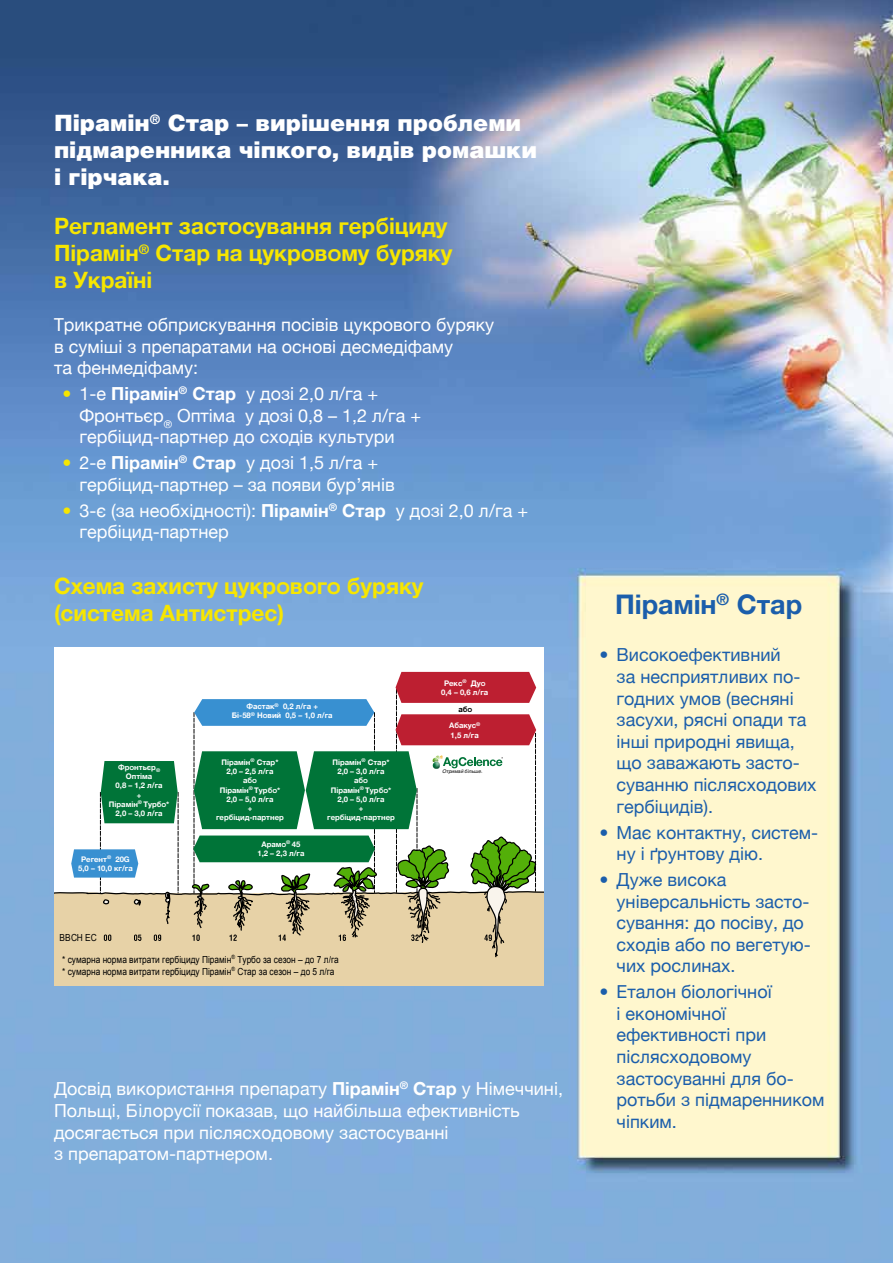
<style>
.page{position:relative;width:893px;height:1263px;background:#fff}
.page>*{position:absolute;margin:0;border:0;box-sizing:border-box;transform-origin:0 0}
.t1{font:700 27px "Helvetica Neue";color:#1b5eab}
.t2{font:700 22.5px/27px "Helvetica Neue";color:#f7e600}
.t3{font:900 22.5px/27px "Helios";color:#fff}
.t4{font:18px/21.6px "Helvetica Neue";color:#fff}
.t5{font:18px/21.6px "Helvetica Neue";color:#1b5eab}
.t6{font:9.75px/11.7px "Arial";color:#000;scale:.86 1}
.t7{font:700 7.65px/9.3px "Helvetica Neue";color:#fff;text-align:center}
.t8{font:700 7.65px "Helvetica Neue";color:#000}
.t9{font:italic 4.95px "Helios";color:#000}
.s1{color:#f7e600}
.s2{font-weight:700}
</style>
<div class="page">
<img style="left:0;top:0;width:893px;height:1263px">
<div style="left:54px;top:647px;width:489px;height:339px;background:#fff"></div>
<div style="left:54px;top:967px;width:489px;height:19px;background:#e7d2a7"></div>
<svg style="left:54px;top:672px;width:489px;height:295px"></svg>
<p class="t3" style="left:54px;top:109px;width:484px">Пірамін<sup>®</sup> Стар – вирішення проблеми підмаренника чіпкого, видів ромашки і гірчака.</p>
<p class="t2" style="left:54px;top:212px;width:400px">Регламент застосування гербіциду<br>Пірамін<sup>®</sup> Стар на цукровому буряку в Україні</p>
<p class="t4" style="left:54px;top:314px;width:442px">Трикратне обприскування посівів цукрового буряку в суміші з препаратами на основі десмедіфаму<br>та фенмедіфаму:</p>
<p class="t4" style="left:80px;top:383px;width:343px;text-indent:-17px"><span class="s1">•</span> 1-е <span class="s2">Пірамін</span><sup>®</sup> <span class="s2">Стар</span> у дозі 2,0 л/га +<br>Фронтьєр<sub>®</sub> Оптіма у дозі 0,8 – 1,2 л/га + гербіцид-партнер до сходів культури</p>
<p class="t4" style="left:80px;top:452px;width:317px;text-indent:-17px"><span class="s1">•</span> 2-е <span class="s2">Пірамін</span><sup>®</sup> <span class="s2">Стар</span> у дозі 1,5 л/га + гербіцид-партнер – за появи бур’янів</p>
<p class="t4" style="left:80px;top:499px;width:450px;text-indent:-17px"><span class="s1">•</span> 3-є (за необхідності): <span class="s2">Пірамін</span><sup>®</sup> <span class="s2">Стар</span> у дозі 2,0 л/га + гербіцид-партнер</p>
<p class="t2" style="left:54px;top:572px;width:371px">Схема захисту цукрового буряку (система Антистрес)</p>
<p class="t7" style="left:232px;top:702px;width:102px">Фастак<sup>®</sup> 0,2 л/га +<br>Бі-58<sup>®</sup> Новий 0,5 – 1,0 л/га</p>
<p class="t7" style="left:441px;top:678px;width:49px">Рекс<sup>®</sup> Дуо<br>0,4 – 0,6 л/га</p>
<p class="t7" style="left:449px;top:721px;width:33px;text-align:left">Абакус<sup>®<br></sup>1,5 л/га</p>
<p class="t8" style="left:458px;top:704px;width:15px">або</p>
<p class="t7" style="left:109px;top:762px;width:62px">Фронтьєр<sub>®<br></sub>Оптіма<br>0,8 – 1,2 л/га<br>+<br>Пірамін<sup>®</sup> Турбо*<br>2,0 – 3,0 л/га</p>
<p class="t7" style="left:216px;top:757px;width:69px">Пірамін<sup>®</sup> Стар*<br>2,0 – 2,5 л/га<br>або<br>Пірамін<sup>®</sup> Турбо*<br>2,0 – 5,0 л/га<br>+ гербіцид-партнер</p>
<p class="t7" style="left:327px;top:757px;width:69px">Пірамін<sup>®</sup> Стар*<br>2,0 – 3,0 л/га<br>або<br>Пірамін<sup>®</sup> Турбо*<br>2,0 – 5,0 л/га<br>+ гербіцид-партнер</p>
<p class="t9" style="left:443px;top:768px;width:42px">Отримай більше.</p>
<p class="t7" style="left:78px;top:854px;width:56px">Регент<sup>®</sup> 20G<br>5,0 – 10,0 кг/га</p>
<p class="t7" style="left:257px;top:839px;width:49px">Арамо<sup>®</sup> 45<br>1,2 – 2,3 л/га</p>
<p class="t6" style="left:59px;top:932px;width:45px">ВВСН ЕС</p>
<p class="t6" style="left:62px;top:954px;width:323px">* сумарна норма витрати гербіциду Пірамін<sup>®</sup> Турбо за сезон – до 7 л/га * сумарна норма витрати гербіциду Пірамін<sup>®</sup> Стар за сезон – до 5 л/га</p>
<p class="t4" style="left:54px;top:1078px;width:510px">Досвід використання препарату <span class="s2">Пірамін</span><sup>®</sup> <span class="s2">Стар</span> у Німеччині, Польщі, Білорусії показав, що найбільша ефективність досягається при післясходовому застосуванні<br>з препаратом-партнером.</p>
<h1 class="t1" style="left:615px;top:588px;width:189px">Пірамін<sup>®</sup> Стар</h1>
<p class="t5" style="left:617px;top:644px;width:201px;text-indent:-17px">• Високоефективний<br>за несприятливих по&shy;годних умов (весняні засухи, рясні опади та інші природні явища, що заважають засто&shy;суванню післясходових гербіцидів).</p>
<p class="t5" style="left:617px;top:821px;width:203px;text-indent:-17px">• Має контактну, систем&shy;ну і ґрунтову дію.</p>
<p class="t5" style="left:617px;top:868px;width:196px;text-indent:-17px">• Дуже висока універсальність засто&shy;сування: до посіву, до сходів або по вегетую&shy;чих рослинах.</p>
<p class="t5" style="left:617px;top:981px;width:209px;text-indent:-17px">• Еталон біологічної<br>і економічної ефективності при післясходовому застосуванні для бо&shy;ротьби з підмаренником чіпким.</p>
</div>
